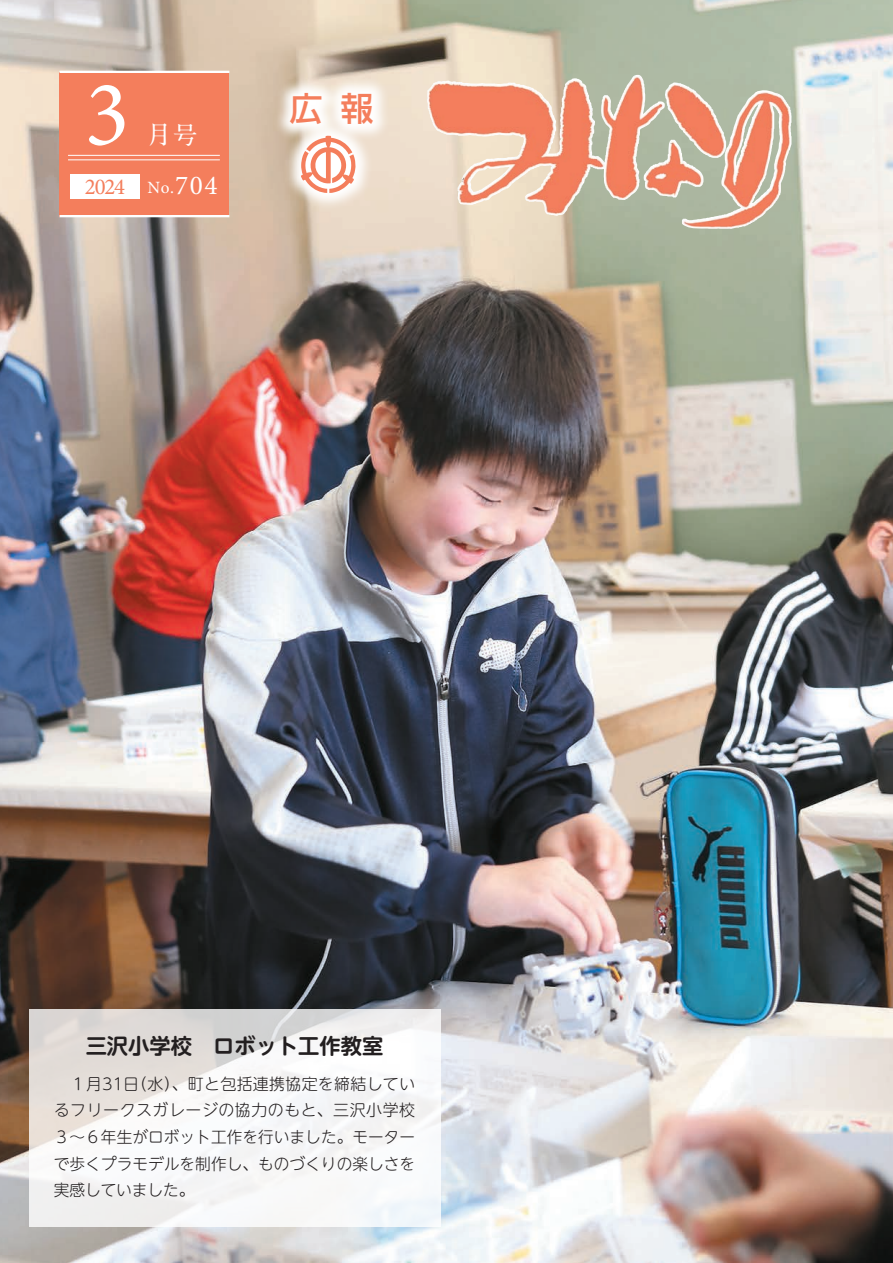
<style>
.page{position:relative;width:893px;height:1263px;background:#fff}
.page>*{position:absolute;margin:0;border:0;box-sizing:border-box;transform-origin:0 0}
.t1{font:93.75px "Minion Pro";color:#fff}
.t2{font:500 33.15px "UD Shin Go NT Pro";color:#f47e5c}
.t3{font:27.3px "Minion Pro";color:#fff}
.t4{font:700 24.75px "A1 Mincho Std";color:#fff}
.t5{font:22.8px "Minion Pro";color:#f47e5c}
.t6{font:700 21.3px "UD Shin M Go Pr 6 De";color:#231f20}
.t7{font:17.25px "Minion Pro";color:#fff}
.t8{font:300 15.9px/26.5px "UD Shin M Go Pr 6";letter-spacing:.005em;color:#231f20;text-align:justify}
.s1{font-size:17.25px}
</style>
<div class="page">
<img style="left:0;top:0;width:893px;height:1263px">
<div style="left:60px;top:72px;width:169px;height:144px;background:#f47e5c"></div>
<div style="left:70px;top:175px;width:70px;height:24px;background:#fff"></div>
<hr style="left:60px;top:215px;width:169px;height:2px;background:#fff">
<hr style="left:60px;top:71px;width:169px;height:2px;background:#fff">
<hr style="left:68px;top:155px;width:152px;height:1px;background:#fff">
<hr style="left:68px;top:160px;width:152px;height:1px;background:#fff">
<svg style="left:272px;top:75px;width:118px;height:67px"></svg>
<svg style="left:283px;top:118px;width:90px;height:93px"></svg>
<svg style="left:301px;top:136px;width:55px;height:57px"></svg>
<img style="left:577px;top:75px;width:60px;height:87px">
<svg style="left:29px;top:1009px;width:411px;height:218px;fill:#f6f6f7"></svg>
<h1 class="t1" style="left:85px;top:52px;width:46px">3</h1>
<h3 class="t5" style="left:85px;top:171px;width:42px">2024</h3>
<h3 class="t4" style="left:147px;top:114px;width:53px">月号</h3>
<h3 class="t3" style="left:170px;top:167px;width:49px"><span class="s1">.</span>704</h3>
<p class="t7" style="left:147px;top:176px;width:24px">No</p>
<h2 class="t2" style="left:289px;top:81px;width:86px">広報</h2>
<h3 class="t6" style="left:86px;top:1028px;width:299px">三沢小学校　ロボット工作教室</h3>
<p class="t8" style="left:54px;top:1069px;width:363px">　１月31 （日水）、町と包括連携協定を締結しているフリークスガレージの協力のもと、三沢小学校３～６年生がロボット工作を行いました。モーターで歩くプラモデルを制作し、ものづくりの楽しさを実感していました。</p>
</div>
